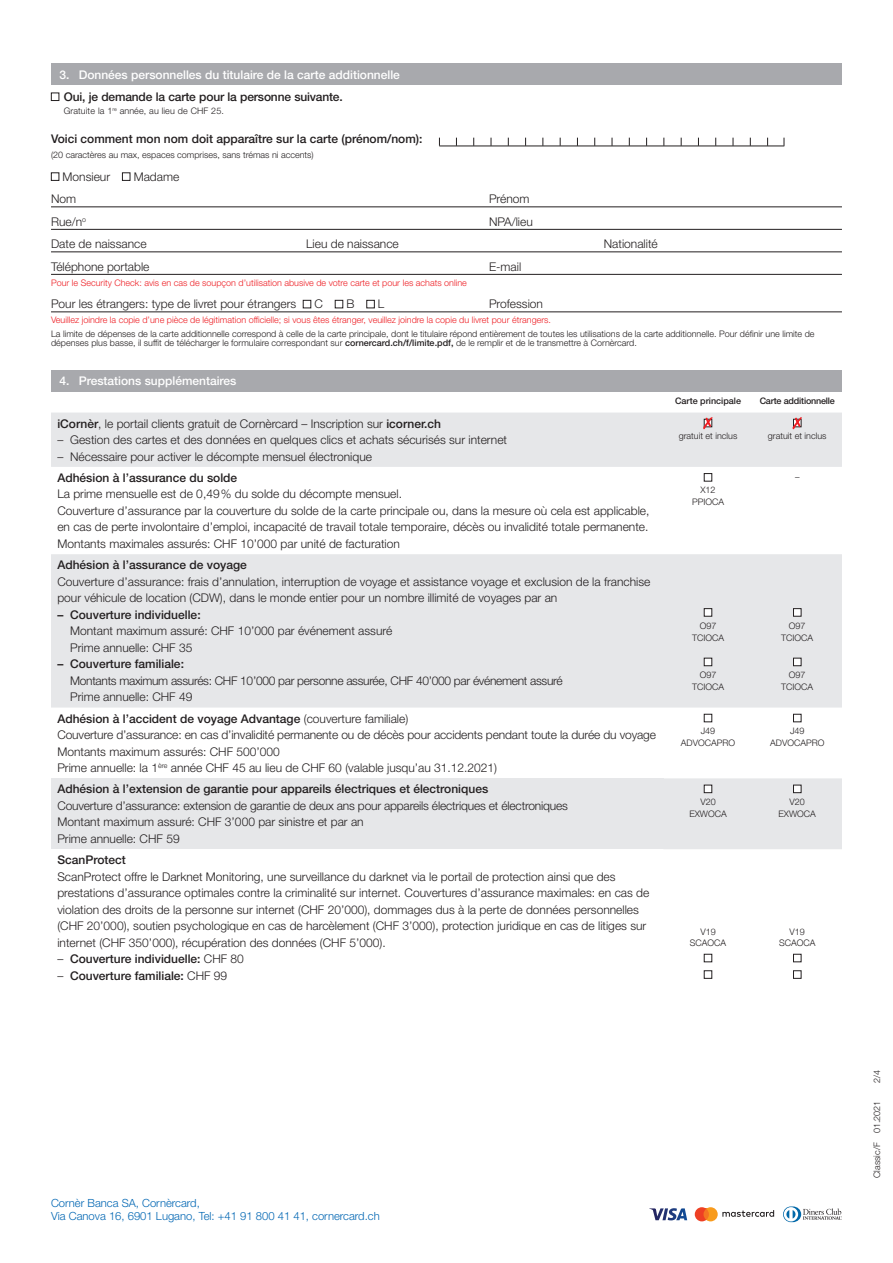
<style>
.page{position:relative;width:893px;height:1263px;background:#fff}
.page>*{position:absolute;margin:0;border:0;box-sizing:border-box;transform-origin:0 0}
.t1{font:300 12px/16.5px "Helvetica Neue LT Std";color:#231f20}
.t2{font:500 12px "Helvetica Neue LT Std";color:#231f20}
.t3{font:300 12px/16.5px "Helvetica Neue LT Std";letter-spacing:-.025em;color:#231f20}
.t4{font:500 12px "Helvetica Neue LT Std";color:#fff}
.t5{font:300 11.25px/13.5px "Helvetica Neue LT Std";color:#0166b3}
.t6{font:300 9px/12px "Helvetica Neue LT Std";color:#231f20;text-align:center}
.t7{font:300 9px "Helvetica Neue LT Std";color:#ee1d23}
.t8{font:500 9px "Helvetica Neue LT Std";letter-spacing:-.02em;color:#231f20}
.t9{font:300 9px/10.5px "Helvetica Neue";color:#231f20;text-align:center}
.t10{font:500 9px "Helvetica Neue LT Std";color:#231f20}
.s1{font-weight:500}
.s2{font-weight:300}
</style>
<div class="page">
<svg style="left:649px;top:1208px;width:38px;height:12px"></svg>
<svg style="left:695px;top:1207px;width:79px;height:14px"></svg>
<svg style="left:783px;top:1206px;width:59px;height:16px"></svg>
<div style="left:51px;top:370px;width:791px;height:21px;background:#a8a9ad"></div>
<svg style="left:51px;top:554px;width:791px;height:295px;fill:#e6e7e9"></svg>
<div style="left:51px;top:778px;width:612px;height:71px;background:#e6e7e9"></div>
<div style="left:704px;top:473px;width:8px;height:8px;border:1px solid #231f20"></div>
<div style="left:704px;top:609px;width:8px;height:7px;background:#fff"></div>
<div style="left:704px;top:608px;width:8px;height:8px;border:1px solid #231f20"></div>
<div style="left:704px;top:658px;width:8px;height:8px;background:#fff"></div>
<div style="left:704px;top:658px;width:8px;height:8px;border:1px solid #231f20"></div>
<div style="left:793px;top:609px;width:8px;height:7px;background:#fff"></div>
<div style="left:793px;top:608px;width:8px;height:8px;border:1px solid #231f20"></div>
<div style="left:793px;top:658px;width:8px;height:8px;background:#fff"></div>
<div style="left:793px;top:658px;width:8px;height:8px;border:1px solid #231f20"></div>
<div style="left:704px;top:714px;width:8px;height:8px;background:#fff"></div>
<div style="left:704px;top:714px;width:8px;height:8px;border:1px solid #231f20"></div>
<div style="left:793px;top:714px;width:8px;height:8px;background:#fff"></div>
<div style="left:793px;top:714px;width:8px;height:8px;border:1px solid #231f20"></div>
<div style="left:704px;top:785px;width:8px;height:8px;background:#fff"></div>
<div style="left:704px;top:785px;width:8px;height:8px;border:1px solid #231f20"></div>
<div style="left:793px;top:785px;width:8px;height:8px;background:#fff"></div>
<div style="left:793px;top:785px;width:8px;height:8px;border:1px solid #231f20"></div>
<div style="left:51px;top:413px;width:791px;height:54px;background:#e6e7e9"></div>
<div style="left:51px;top:64px;width:791px;height:21px;background:#a8a9ad"></div>
<hr style="left:51px;top:207px;width:791px;height:1px;background:#231f20">
<hr style="left:51px;top:229px;width:791px;height:1px;background:#231f20">
<hr style="left:51px;top:252px;width:791px;height:1px;background:#231f20">
<hr style="left:51px;top:274px;width:791px;height:1px;background:#231f20">
<hr style="left:51px;top:312px;width:791px;height:1px;background:#231f20">
<hr style="left:439px;top:146px;width:345px;height:1px;background:#231f20">
<div style="left:51px;top:172px;width:8px;height:9px;border:1px solid #231f20"></div>
<div style="left:122px;top:172px;width:8px;height:9px;border:1px solid #231f20"></div>
<div style="left:303px;top:300px;width:8px;height:8px;border:1px solid #231f20"></div>
<div style="left:335px;top:300px;width:8px;height:8px;border:1px solid #231f20"></div>
<div style="left:366px;top:300px;width:9px;height:8px;border:1px solid #231f20"></div>
<div style="left:51px;top:93px;width:8px;height:8px;border:1px solid #231f20"></div>
<div style="left:704px;top:954px;width:8px;height:8px;border:1px solid #231f20"></div>
<div style="left:704px;top:970px;width:8px;height:9px;border:1px solid #231f20"></div>
<div style="left:793px;top:954px;width:8px;height:8px;border:1px solid #231f20"></div>
<div style="left:793px;top:970px;width:8px;height:9px;border:1px solid #231f20"></div>
<p class="t4" style="left:60px;top:67px;width:12px">3.</p>
<p class="t4" style="left:79px;top:67px;width:323px">Données personnelles du titulaire de la carte additionnelle</p>
<p class="t2" style="left:64px;top:89px;width:280px">Oui, je demande la carte pour la personne suivante.</p>
<p class="t6" style="left:64px;top:105px;width:162px">Gratuite la 1<sup>re</sup> année, au lieu de CHF 25.</p>
<p class="t2" style="left:51px;top:132px;width:373px">Voici comment mon nom doit apparaître sur la carte (prénom/nom):</p>
<p class="t6" style="left:51px;top:149px;width:264px">(20 caractères au max, espaces comprises, sans trémas ni accents)</p>
<p class="t1" style="left:63px;top:168px;width:49px">Monsieur</p>
<p class="t1" style="left:134px;top:168px;width:47px">Madame</p>
<p class="t1" style="left:51px;top:190px;width:27px">Nom</p>
<p class="t1" style="left:489px;top:190px;width:42px">Prénom</p>
<p class="t1" style="left:51px;top:213px;width:37px">Rue/n<sup>o</sup></p>
<p class="t1" style="left:489px;top:213px;width:45px">NPA/lieu</p>
<p class="t1" style="left:51px;top:235px;width:97px">Date de naissance</p>
<p class="t1" style="left:306px;top:235px;width:94px">Lieu de naissance</p>
<p class="t1" style="left:604px;top:235px;width:56px">Nationalité</p>
<p class="t1" style="left:51px;top:258px;width:100px">Téléphone portable</p>
<p class="t1" style="left:489px;top:258px;width:34px">E-mail</p>
<p class="t7" style="left:51px;top:277px;width:417px">Pour le Security Check: avis en cas de soupçon d’utilisation abusive de votre carte et pour les achats online</p>
<p class="t1" style="left:51px;top:295px;width:247px">Pour les étrangers: type de livret pour étrangers</p>
<p class="t1" style="left:314px;top:295px;width:10px">C</p>
<p class="t1" style="left:346px;top:295px;width:10px">B</p>
<p class="t1" style="left:378px;top:295px;width:8px">L</p>
<p class="t1" style="left:489px;top:295px;width:56px">Profession</p>
<p class="t7" style="left:51px;top:314px;width:502px">Veuillez joindre la copie d’une pièce de légitimation officielle; si vous êtes étranger, veuillez joindre la copie du livret pour étrangers.</p>
<p class="t6" style="left:51px;top:330px;width:765px;line-height:9px;text-align:left">La limite de dépenses de la carte additionnelle correspond à celle de la carte principale, dont le titulaire répond entièrement de toutes les utilisations de la carte additionnelle. Pour définir une limite de dépenses plus basse, il suffit de télécharger le formulaire correspondant sur <span class="s1">cornercard.ch/f/limite.pdf,</span> de le remplir et de le transmettre à Cornèrcard.</p>
<p class="t4" style="left:60px;top:373px;width:12px">4.</p>
<p class="t4" style="left:79px;top:373px;width:159px">Prestations supplémentaires</p>
<p class="t1" style="left:57px;top:415px;width:385px"><span class="s1">iCornèr</span>, le portail clients gratuit de Cornèrcard – Inscription sur <span class="s1">icorner.ch</span></p>
<p class="t1" style="left:57px;top:431px;width:451px">– Gestion des cartes et des données en quelques clics et achats sécurisés sur internet</p>
<p class="t1" style="left:57px;top:448px;width:316px">– Nécessaire pour activer le décompte mensuel électronique</p>
<p class="t10" style="left:675px;top:395px;width:68px">Carte principale</p>
<p class="t8" style="left:760px;top:395px;width:77px">Carte additionnelle</p>
<p class="t6" style="left:679px;top:430px;width:60px">gratuit et inclus</p>
<p class="t6" style="left:768px;top:430px;width:60px">gratuit et inclus</p>
<p class="t2" style="left:57px;top:470px;width:181px">Adhésion à l’assurance du solde</p>
<p class="t1" style="left:57px;top:486px;width:593px">La prime mensuelle est de 0,49 % du solde du décompte mensuel.<br>Couverture d’assurance par la couverture du solde de la carte principale ou, dans la mesure où cela est applicable, en cas de perte involontaire d’emploi, incapacité de travail totale temporaire, décès ou invalidité totale permanente.<br>Montants maximales assurés: CHF 10’000 par unité de facturation</p>
<p class="t6" style="left:692px;top:484px;width:34px">X12<br>PPIOCA</p>
<p class="t2" style="left:57px;top:558px;width:191px">Adhésion à l’assurance de voyage</p>
<p class="t1" style="left:57px;top:573px;width:595px">Couverture d’assurance: frais d’annulation, interruption de voyage et assistance voyage et exclusion de la franchise pour véhicule de location (CDW), dans le monde entier pour un nombre illimité de voyages par an</p>
<p class="t2" style="left:57px;top:607px;width:145px">– Couverture individuelle:</p>
<p class="t1" style="left:70px;top:622px;width:324px">Montant maximum assuré: CHF 10’000 par événement assuré<br>Prime annuelle: CHF 35</p>
<p class="t2" style="left:57px;top:657px;width:128px">– Couverture familiale:</p>
<p class="t3" style="left:70px;top:672px;width:494px">Montants maximum assurés: CHF 10’000 par personne assurée, CHF 40’000 par événement assuré<br>Prime annuelle: CHF 49</p>
<p class="t6" style="left:692px;top:619px;width:34px">O97<br>TCIOCA</p>
<p class="t6" style="left:692px;top:669px;width:34px">O97<br>TCIOCA</p>
<p class="t6" style="left:795px;top:470px;width:6px">–</p>
<p class="t6" style="left:781px;top:619px;width:34px">O97<br>TCIOCA</p>
<p class="t6" style="left:781px;top:669px;width:34px">O97<br>TCIOCA</p>
<p class="t1" style="left:57px;top:710px;width:600px"><span class="s1">Adhésion à l’accident de voyage Advantage</span> (couverture familiale)<br>Couverture d’assurance: en cas d’invalidité permanente ou de décès pour accidents pendant toute la durée du voyage Montants maximum assurés: CHF 500’000<br>Prime annuelle: la 1<sup>ère</sup> année CHF 45 au lieu de CHF 60 (valable jusqu’au 31.12.2021)</p>
<p class="t6" style="left:681px;top:725px;width:56px">J49<br>ADVOCAPRO</p>
<p class="t6" style="left:770px;top:725px;width:56px">J49<br>ADVOCAPRO</p>
<p class="t2" style="left:57px;top:782px;width:432px">Adhésion à l’extension de garantie pour appareils électriques et électroniques</p>
<p class="t1" style="left:57px;top:797px;width:512px">Couverture d’assurance: extension de garantie de deux ans pour appareils électriques et électroniques<br>Montant maximum assuré: CHF 3’000 par sinistre et par an<br>Prime annuelle: CHF 59</p>
<p class="t6" style="left:689px;top:795px;width:39px">V20<br>EXWOCA</p>
<p class="t6" style="left:779px;top:795px;width:39px">V20<br>EXWOCA</p>
<p class="t2" style="left:57px;top:853px;width:70px">ScanProtect</p>
<p class="t1" style="left:57px;top:868px;width:593px">ScanProtect offre le Darknet Monitoring, une surveillance du darknet via le portail de protection ainsi que des prestations d’assurance optimales contre la criminalité sur internet. Couvertures d’assurance maximales: en cas de violation des droits de la personne sur internet (CHF 20’000), dommages dus à la perte de données personnelles (CHF 20’000), soutien psychologique en cas de harcèlement (CHF 3’000), protection juridique en cas de litiges sur internet (CHF 350’000), récupération des données (CHF 5’000).</p>
<p class="t2" style="left:57px;top:952px;width:188px"><span class="s2">–</span> Couverture individuelle: <span class="s2">CHF 80</span></p>
<p class="t2" style="left:57px;top:968px;width:171px"><span class="s2">–</span> Couverture familiale: <span class="s2">CHF 99</span></p>
<p class="t9" style="left:690px;top:926px;width:38px">V19<br>SCAOCA</p>
<p class="t9" style="left:779px;top:926px;width:38px">V19<br>SCAOCA</p>
<p class="t5" style="left:51px;top:1196px;width:330px">Cornèr Banca SA, Cornèrcard,<br>Via Canova 16, 6901 Lugano, Tel: +41 91 800 41 41, cornercard.ch</p>
<p class="t6" style="left:871px;top:1083px;width:15px;rotate:-90deg">2/4</p>
<p class="t6" style="left:871px;top:1178px;width:79px;rotate:-90deg">Classic/F 01.2021</p>
</div>
